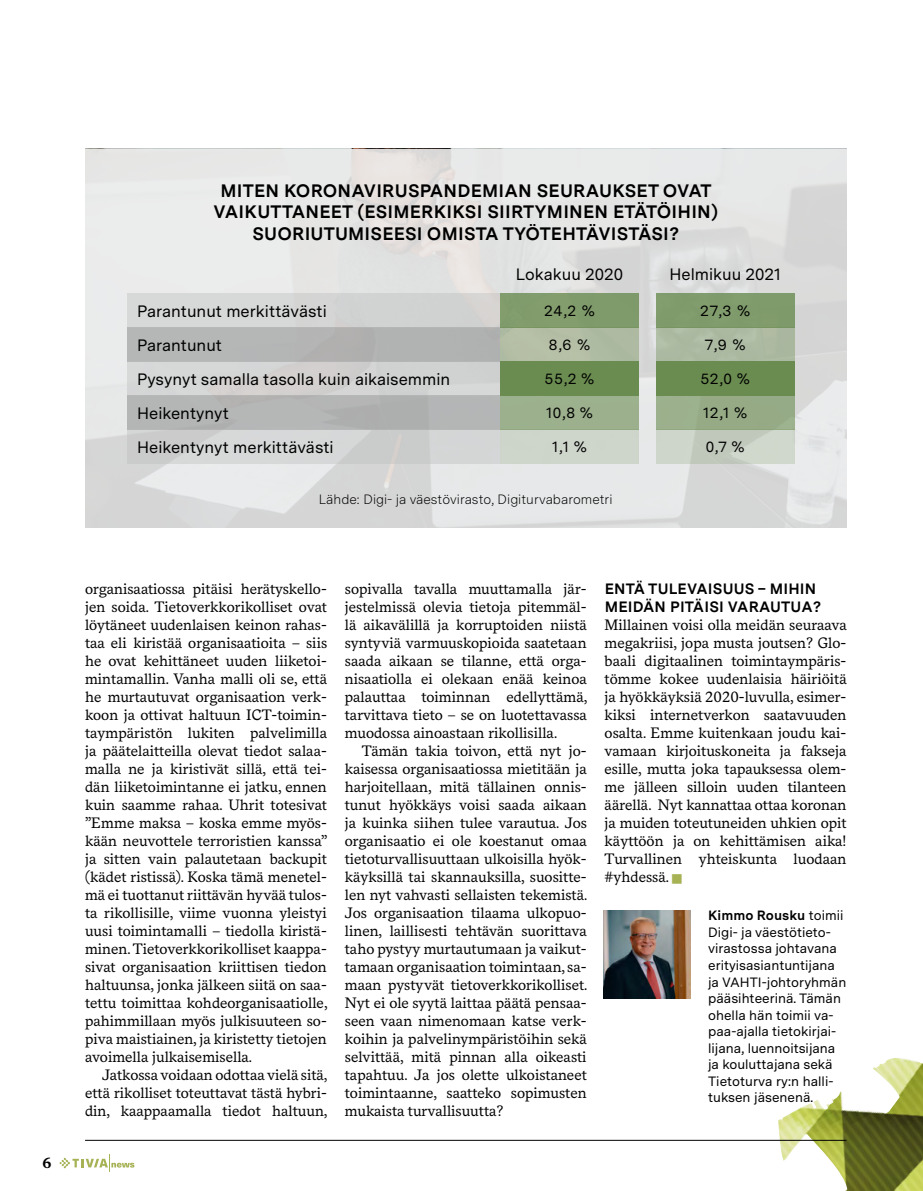
<style>
.page{position:relative;width:923px;height:1191px;background:#fff}
.page>*{position:absolute;margin:0;border:0;box-sizing:border-box;transform-origin:0 0}
.t1{font:700 18px/21.6px "Messina Sans";letter-spacing:.01em;color:#000;text-align:center}
.t2{font:16.5px/34px "Messina Sans";color:#000}
.t3{font:15px/18px "Messina Serif";color:#000;text-align:justify}
.t4{font:15px "Messina Sans";letter-spacing:.05em;color:#000}
.t5{font:700 15px/18px "Messina Sans";letter-spacing:.01em;color:#000}
.t6{font:700 15px "Messina Serif";color:#000}
.t7{font:13.5px/16.5px "Messina Sans";color:#000}
.t8{font:300 13.5px "Messina Sans";color:#000}
.s1{color:#a7b255}
.s2{font-weight:700}
</style>
<div class="page">
<svg style="left:60px;top:1154px;width:74px;height:17px"></svg>
<img style="left:778px;top:1058px;width:145px;height:133px">
<hr style="left:85px;top:1140px;width:761px;height:1px;background:#000">
<svg style="left:85px;top:149px;width:761px;height:378px;background:#e2e2e2"></svg>
<img style="left:604px;top:910px;width:87px;height:88px">
<div style="left:128px;top:327px;width:372px;height:34px;background:#b3b4b4"></div>
<div style="left:128px;top:395px;width:372px;height:34px;background:#b4b5b5"></div>
<div style="left:128px;top:429px;width:372px;height:34px;background:#d4d6d6"></div>
<div style="left:128px;top:361px;width:372px;height:34px;background:#d4d1d1"></div>
<div style="left:128px;top:293px;width:372px;height:34px;background:#d6d5d4"></div>
<div style="left:500px;top:395px;width:139px;height:34px;background:#9cb08d"></div>
<div style="left:656px;top:395px;width:138px;height:34px;background:#95aa85"></div>
<div style="left:500px;top:327px;width:139px;height:34px;background:#b4bea4"></div>
<div style="left:656px;top:327px;width:138px;height:34px;background:#abb9a2"></div>
<div style="left:500px;top:429px;width:139px;height:34px;background:#ced5cb"></div>
<div style="left:656px;top:429px;width:138px;height:34px;background:linear-gradient(to right,#c7cec3,#cbd3c7)"></div>
<div style="left:500px;top:293px;width:139px;height:34px;background:#809b6b"></div>
<div style="left:500px;top:361px;width:139px;height:34px;background:#6a8c50"></div>
<div style="left:656px;top:361px;width:138px;height:34px;background:#6a8c50"></div>
<div style="left:656px;top:293px;width:138px;height:34px;background:#809b6b"></div>
<p class="t6" style="left:43px;top:1151px;width:11px">6</p>
<p class="t1" style="left:214px;top:178px;width:506px">MITEN KORONAVIRUSPANDEMIAN SEURAUKSET OVAT<br>VAIKUTTANEET (ESIMERKIKSI SIIRTYMINEN ETÄTÖIHIN)<br>SUORIUTUMISEESI OMISTA TYÖTEHTÄVISTÄSI?</p>
<p class="t2" style="left:516px;top:257px;width:109px">Lokakuu 2020</p>
<p class="t2" style="left:669px;top:257px;width:113px">Helmikuu 2021</p>
<p class="t2" style="left:137px;top:293px;width:191px">Parantunut merkittävästi</p>
<p class="t2" style="left:137px;top:327px;width:86px">Parantunut</p>
<p class="t2" style="left:137px;top:361px;width:315px">Pysynyt samalla tasolla kuin aikaisemmin</p>
<p class="t2" style="left:137px;top:395px;width:198px">Heikentynyt<br>Heikentynyt merkittävästi</p>
<p class="t4" style="left:544px;top:300px;width:52px">24,2 %</p>
<p class="t4" style="left:700px;top:300px;width:51px">27,3 %</p>
<p class="t4" style="left:705px;top:334px;width:42px">7,9 %</p>
<p class="t4" style="left:700px;top:368px;width:51px">52,0 %</p>
<p class="t4" style="left:703px;top:402px;width:46px">12,1 %</p>
<p class="t4" style="left:552px;top:436px;width:36px">1,1 %</p>
<p class="t4" style="left:705px;top:436px;width:41px">0,7 %</p>
<p class="t4" style="left:549px;top:334px;width:43px">8,6 %</p>
<p class="t4" style="left:544px;top:368px;width:51px">55,2 %</p>
<p class="t4" style="left:546px;top:402px;width:48px">10,8 %</p>
<p class="t8" style="left:319px;top:489px;width:295px">Lähde: Digi- ja väestövirasto, Digiturvabarometri</p>
<p class="t3" style="left:85px;top:579px;width:244px">organisaatiossa pitäisi herätyskello&shy;jen soida. Tietoverkkorikolliset ovat löytäneet uudenlaisen keinon rahas&shy;taa eli kiristää organisaatioita – siis he ovat kehittäneet uuden liiketoi&shy;mintamallin. Vanha malli oli se, että he murtautuvat organisaation verk&shy;koon ja ottivat haltuun ICT-toimin&shy;taympäristön lukiten palvelimilla ja päätelaitteilla olevat tiedot salaa&shy;malla ne ja kiristivät sillä, että tei&shy;dän liiketoimintanne ei jatku, ennen kuin saamme rahaa. Uhrit totesivat ”Emme maksa – koska emme myös&shy;kään neuvottele terroristien kanssa” ja sitten vain palautetaan backupit (kädet ristissä). Koska tämä menetel&shy;mä ei tuottanut riittävän hyvää tulos&shy;ta rikollisille, viime vuonna yleistyi uusi toimintamalli – tiedolla kiristä&shy;minen. Tietoverkkorikolliset kaappa&shy;sivat organisaation kriittisen tiedon haltuunsa, jonka jälkeen siitä on saa&shy;tettu toimittaa kohdeorganisaatiolle, pahimmillaan myös julkisuuteen so&shy;piva maistiainen, ja kiristetty tietojen avoimella julkaisemisella.</p>
<p class="t3" style="left:85px;top:1065px;width:244px;text-indent:17px">Jatkossa voidaan odottaa vielä sitä, että rikolliset toteuttavat tästä hybri&shy;din, kaappaamalla tiedot haltuun,</p>
<p class="t3" style="left:345px;top:579px;width:244px">sopivalla tavalla muuttamalla jär&shy;jestelmissä olevia tietoja pitemmäl&shy;lä aikavälillä ja korruptoiden niistä syntyviä varmuuskopioida saatetaan saada aikaan se tilanne, että orga&shy;nisaatiolla ei olekaan enää keinoa palauttaa toiminnan edellyttämä, tarvittava tieto – se on luotettavassa muodossa ainoastaan rikollisilla.</p>
<p class="t3" style="left:345px;top:741px;width:244px;text-indent:17px">Tämän takia toivon, että nyt jo&shy;kaisessa organisaatiossa mietitään ja harjoitellaan, mitä tällainen onnis&shy;tunut hyökkäys voisi saada aikaan ja kuinka siihen tulee varautua. Jos organisaatio ei ole koestanut omaa tietoturvallisuuttaan ulkoisilla hyök&shy;käyksillä tai skannauksilla, suositte&shy;len nyt vahvasti sellaisten tekemistä.<br>Jos organisaation tilaama ulkopuo&shy;linen, laillisesti tehtävän suorittava taho pystyy murtautumaan ja vaikut&shy;tamaan organisaation toimintaan, sa&shy;maan pystyvät tietoverkkorikolliset.<br>Nyt ei ole syytä laittaa päätä pensaa&shy;seen vaan nimenomaan katse verk&shy;koihin ja palvelinympäristöihin sekä selvittää, mitä pinnan alla oikeasti tapahtuu. Ja jos olette ulkoistaneet toimintaanne, saatteko sopimusten mukaista turvallisuutta?</p>
<p class="t5" style="left:605px;top:579px;width:218px">ENTÄ TULEVAISUUS – MIHIN<br>MEIDÄN PITÄISI VARAUTUA?</p>
<p class="t3" style="left:604px;top:615px;width:244px">Millainen voisi olla meidän seuraava megakriisi, jopa musta joutsen? Glo&shy;baali digitaalinen toimintaympäris&shy;tömme kokee uudenlaisia häiriöitä ja hyökkäyksiä 2020-luvulla, esimer&shy;kiksi internetverkon saatavuuden osalta. Emme kuitenkaan joudu kai&shy;vamaan kirjoituskoneita ja fakseja esille, mutta joka tapauksessa olem&shy;me jälleen silloin uuden tilanteen äärellä. Nyt kannattaa ottaa koronan ja muiden toteutuneiden uhkien opit käyttöön ja on kehittämisen aika!<br>Turvallinen yhteiskunta luodaan #yhdessä.<span class="s1">■</span></p>
<p class="t7" style="left:708px;top:907px;width:140px"><span class="s2">Kimmo Rousku</span> toimii<br>Digi- ja väestötieto&shy;virastossa johtavana erityisasiantuntijana ja VAHTI-johtoryhmän pääsihteerinä. Tämän ohella hän toimii va&shy;paa-ajalla tietokirjai&shy;lijana, luennoitsijana ja kouluttajana sekä<br>Tietoturva ry:n halli&shy;tuksen jäsenenä.</p>
</div>
